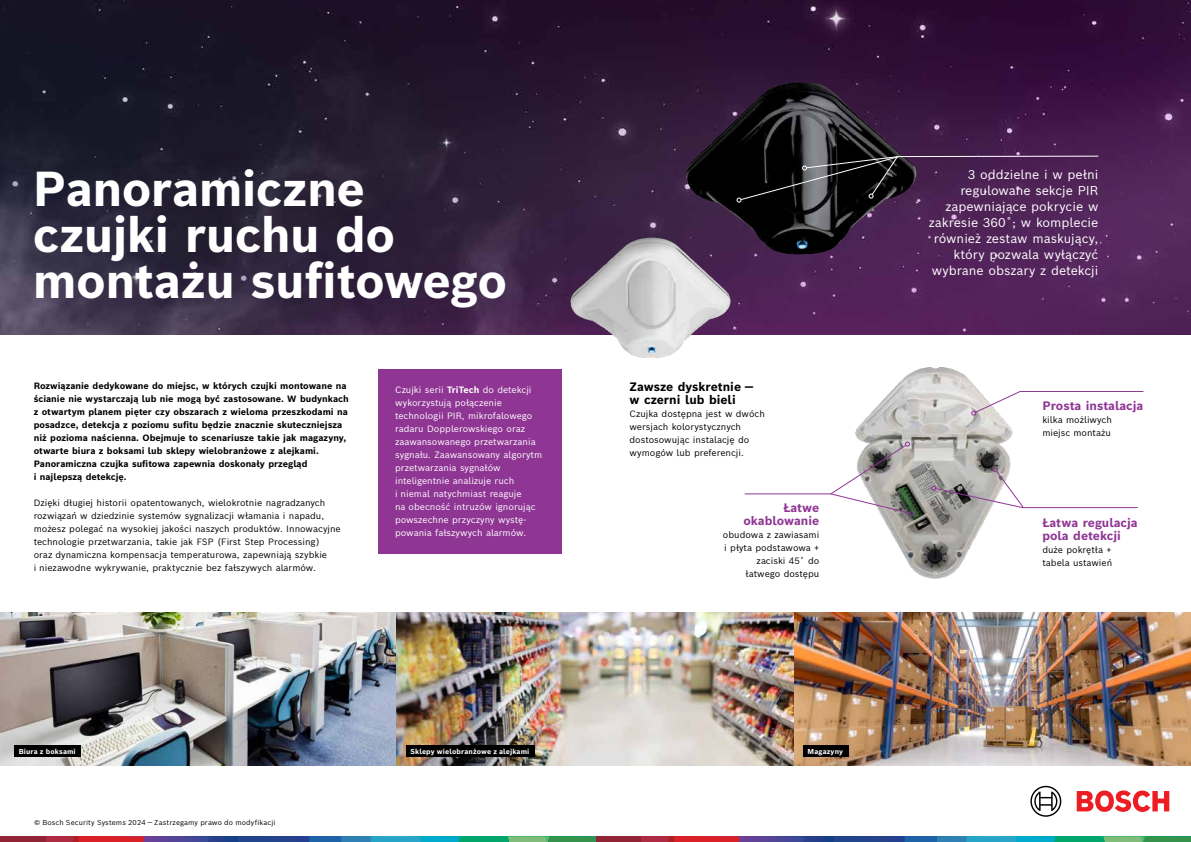
<style>
.page{position:relative;width:1191px;height:842px;background:#fff}
.page>*{position:absolute;margin:0;border:0;box-sizing:border-box;transform-origin:0 0}
.t1{font:700 48px/46.1px "Bosch Sans";letter-spacing:-.015em;color:#fff}
.t2{font:12.5px/16px "Bosch Sans";color:#fff;text-align:right}
.t3{font:700 12px/13px "Bosch Sans";color:#8f3694;text-align:right}
.t4{font:700 12px/13px "Bosch Sans";color:#000}
.t5{font:9px/13px "Bosch Sans";color:#000}
.t6{font:700 9px/13px "Bosch Sans";color:#000}
.t7{font:9px/13px "Bosch Sans";color:#fff}
.t8{font:7px "Bosch Sans";letter-spacing:.015em;color:#000}
.t9{font:700 7px "Bosch Sans";letter-spacing:.015em;color:#fff}
.s1{font-weight:700}
</style>
<div class="page">
<img style="left:855px;top:367px;width:158px;height:212px">
<div style="left:378px;top:369px;width:183px;height:184px;background:#8f3694"></div>
<img style="left:0;top:0;width:1191px;height:334px">
<img style="left:686px;top:82px;width:114px;height:131px">
<img style="left:566px;top:234px;width:167px;height:124px">
<div style="left:6px;top:141px;width:528px;height:196px;background:#1c102f;opacity:.3"></div>
<img style="left:0;top:612px;width:397px;height:153px">
<img style="left:397px;top:612px;width:397px;height:153px">
<img style="left:794px;top:612px;width:397px;height:153px">
<div style="left:14px;top:745px;width:67px;height:12px;background:#000"></div>
<div style="left:406px;top:745px;width:128px;height:12px;background:#000"></div>
<div style="left:803px;top:745px;width:45px;height:12px;background:#000"></div>
<svg style="left:736px;top:155px;width:363px;height:48px;background:#39243e"></svg>
<svg style="left:971px;top:390px;width:173px;height:26px"></svg>
<svg style="left:931px;top:467px;width:207px;height:42px"></svg>
<svg style="left:744px;top:442px;width:170px;height:74px"></svg>
<svg style="left:1076px;top:790px;width:93px;height:22px"></svg>
<svg style="left:1030px;top:786px;width:31px;height:31px"></svg>
<div style="left:595px;top:836px;width:46px;height:6px;background:#902336"></div>
<svg style="left:641px;top:836px;width:550px;height:6px;background:#486a80"></svg>
<div style="left:0;top:836px;width:46px;height:6px;background:#902336"></div>
<svg style="left:46px;top:836px;width:549px;height:6px;background:#486b80"></svg>
<h1 class="t1" style="left:33px;top:164px;width:476px">Panoramiczne czujki ruchu do montażu sufitowego</h1>
<p class="t6" style="left:34px;top:379px;width:316px">Rozwiązanie dedykowane do miejsc, w których czujki montowane na ścianie nie wystarczają lub nie mogą być zastosowane. W budynkach z otwartym planem pięter czy obszarach z wieloma przeszkodami na posadzce, detekcja z poziomu sufitu będzie znacznie skuteczniejsza niż pozioma naścienna. Obejmuje to scenariusze takie jak magazyny, otwarte biura z boksami lub sklepy wielobranżowe z alejkami.<br>Panoramiczna czujka sufitowa zapewnia doskonały przegląd<br>i najlepszą detekcję.</p>
<p class="t5" style="left:34px;top:495px;width:308px">Dzięki długiej historii opatentowanych, wielokrotnie nagradzanych rozwiązań w dziedzinie systemów sygnalizacji włamania i napadu, możesz polegać na wysokiej jakości naszych produktów. Innowacyjne technologie przetwarzania, takie jak FSP (First Step Processing)<br>oraz dynamiczna kompensacja temperaturowa, zapewniają szybkie<br>i niezawodne wykrywanie, praktycznie bez fałszywych alarmów.</p>
<p class="t7" style="left:395px;top:383px;width:149px">Czujki serii <span class="s1">TriTech</span> do detekcji wykorzystują połączenie technologii PIR, mikrofalowego radaru Dopplerowskiego oraz zaawansowanego przetwarzania sygnału. Zaawansowany algorytm przetwarzania sygnałów inteligentnie analizuje ruch<br>i niemal natychmiast reaguje<br>na obecność intruzów ignorując powszechne przyczyny wystę&shy;powania fałszywych alarmów.</p>
<h3 class="t4" style="left:629px;top:380px;width:125px">Zawsze dyskretnie — w czerni lub bieli</h3>
<p class="t5" style="left:629px;top:407px;width:137px">Czujka dostępna jest w dwóch wersjach kolorystycznych dostosowując instalację do wymogów lub preferencji.</p>
<h3 class="t3" style="left:743px;top:501px;width:77px">Łatwe okablowanie</h3>
<p class="t5" style="left:723px;top:528px;width:98px;text-align:right">obudowa z zawiasami i płyta podstawowa + zaciski 45˚ do łatwego dostępu</p>
<p class="t9" style="left:19px;top:746px;width:59px">Biura z boksami</p>
<p class="t9" style="left:410px;top:746px;width:120px">Sklepy wielobranżowe z alejkami</p>
<p class="t9" style="left:807px;top:746px;width:37px">Magazyny</p>
<p class="t8" style="left:34px;top:817px;width:243px">© Bosch Security Systems 2024 — Zastrzegamy prawo do modyfikacji</p>
<h2 class="t2" style="left:929px;top:166px;width:171px">3 oddzielne i w pełni regulowane sekcje PIR zapewniające pokrycie w zakresie 360˚; w komplecie również zestaw maskujący, który pozwala wyłączyć wybrane obszary z detekcji</h2>
<h3 class="t3" style="left:1042px;top:398px;width:102px">Prosta instalacja</h3>
<p class="t5" style="left:1042px;top:412px;width:71px">kilka możliwych miejsc montażu</p>
<h3 class="t3" style="left:1042px;top:515px;width:97px;text-align:left">Łatwa regulacja pola detekcji</h3>
<p class="t5" style="left:1042px;top:542px;width:71px">duże pokrętła + tabela ustawień</p>
</div>
